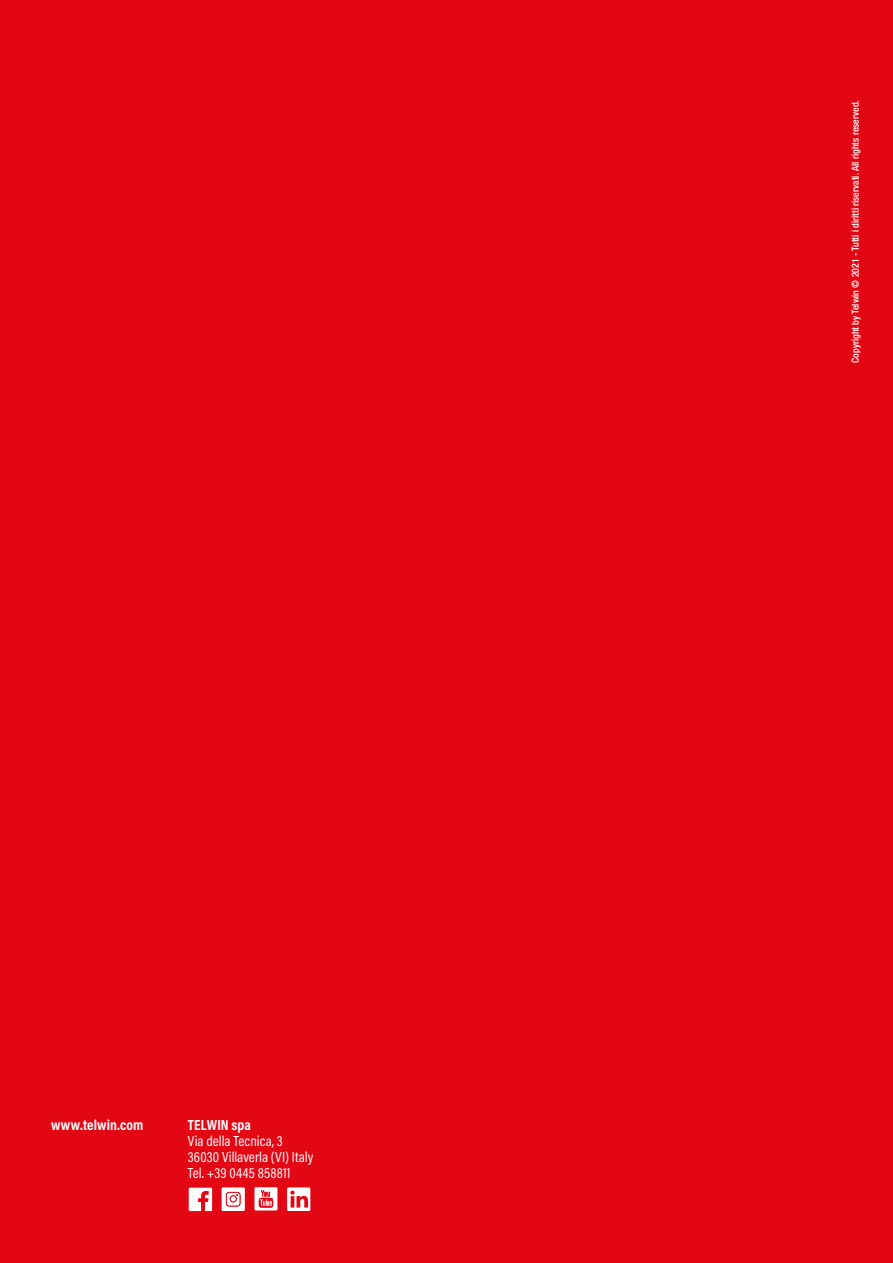
<style>
.page{position:relative;width:893px;height:1263px;background:#e30613}
.page>*{position:absolute;margin:0;border:0;box-sizing:border-box;transform-origin:0 0}
.t1{font:14.7px/15.9px "Acumin Pro Cond";letter-spacing:.005em;color:#fff}
.t2{font:700 14.7px "Acumin Pro Cond";letter-spacing:.01em;color:#fff}
.t3{font:500 condensed 9.75px "Helvetica Neue LT Std";color:#fff}
</style>
<div class="page">
<svg style="left:189px;top:1188px;width:23px;height:23px"></svg>
<svg style="left:222px;top:1187px;width:23px;height:24px"></svg>
<svg style="left:287px;top:1187px;width:23px;height:24px"></svg>
<svg style="left:254px;top:1187px;width:23px;height:23px"></svg>
<h1 class="t2" style="left:51px;top:1115px;width:94px">www.telwin.com</h1>
<h1 class="t2" style="left:188px;top:1115px;width:65px">TELWIN spa</h1>
<h1 class="t1" style="left:188px;top:1132px;width:127px">Via della Tecnica, 3<br>36030 Villaverla (VI) Italy<br>Tel. +39 0445 858811</h1>
<p class="t3" style="left:850px;top:363px;width:264px;rotate:-90deg">Copyright by Telwin © 2021 - Tutti i diritti riservati. All rights reserved.</p>
</div>
